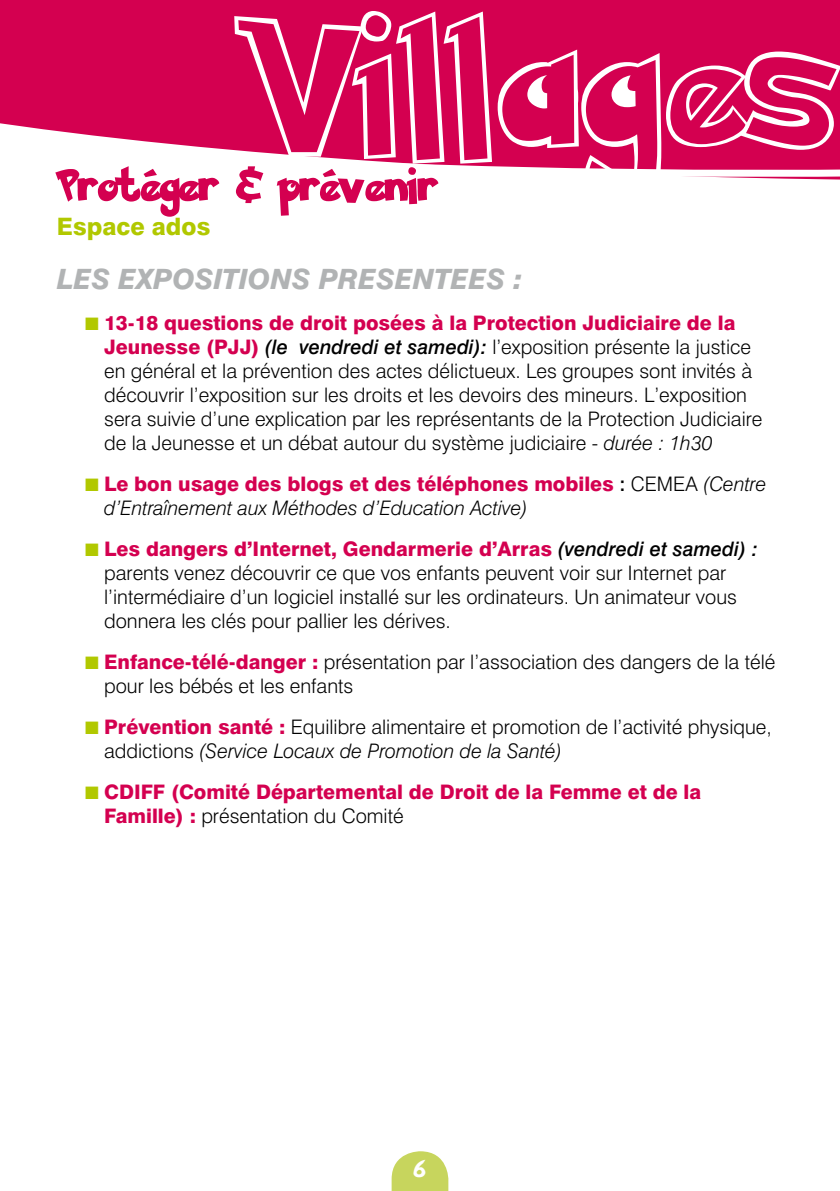
<style>
.page{position:relative;width:840px;height:1191px;background:#fff}
.page>*{position:absolute;margin:0;border:0;box-sizing:border-box;transform-origin:0 0}
.t1{font:144px "Pokemon Hollow Normal";letter-spacing:.08em;color:#fff}
.t2{font:italic 800 28px "Swiss 721 BT";color:#b1b3b4}
.t3{font:800 24px "Swiss 721 BT";color:#b1c800}
.t4{font:300 20px/24px "Swiss 721 BT";color:#000}
.t5{font:italic 300 20px/24px "Swiss 721 BT";color:#000}
.t6{font:800 20px/24px "Swiss 721 BT";color:#d40050}
.t7{font:18px "Pokemon Solid Normal";color:#fff}
.s1{color:#b1c800}
.s2{font-weight:800;color:#d40050}
.s3{font-weight:500;font-style:italic}
.s4{font-style:italic}
.s5{font-weight:800;font-style:normal;color:#d40050}
.s6{font-weight:500;font-style:normal}
.s7{font-style:normal}
.s8{font-weight:300;color:#000}
</style>
<div class="page">
<div style="left:0;top:0;width:839px;height:127px;background:#d40050"></div>
<div style="left:21px;top:100px;width:818px;height:27px;background:#d40050"></div>
<svg style="left:25px;top:114px;width:814px;height:70px"></svg>
<svg style="left:55px;top:166px;width:383px;height:51px"></svg>
<svg style="left:391px;top:1151px;width:57px;height:40px;background:#cfdb75"></svg>
<p class="t3" style="left:57px;top:211px;width:155px">Espace ados</p>
<h1 class="t1" style="left:245px;top:-30px;width:586px">Villages</h1>
<h2 class="t2" style="left:57px;top:262px;width:466px">LES EXPOSITIONS PRESENTEES :</h2>
<p class="t4" style="left:104px;top:311px;width:659px;text-indent:-19px"><span class="s1">■</span> <span class="s2">13-18 questions de droit posées à la Protection Judiciaire de la Jeunesse (PJJ)</span> <span class="s3">(le vendredi et samedi):</span> l’exposition présente la justice en général et la prévention des actes délictueux. Les groupes sont invités à découvrir l’exposition sur les droits et les devoirs des mineurs. L’exposition sera suivie d’une explication par les représentants de la Protection Judiciaire de la Jeunesse et un débat autour du système judiciaire - <span class="s4">durée : 1h30</span></p>
<p class="t5" style="left:104px;top:472px;width:663px;text-indent:-19px"><span class="s1">■</span> <span class="s5">Le bon usage des blogs et des téléphones mobiles</span> <span class="s6">:</span> <span class="s7">CEMEA</span> (Centre d’Entraînement aux Méthodes d’Education Active)</p>
<p class="t4" style="left:104px;top:537px;width:654px;text-indent:-19px"><span class="s1">■</span> <span class="s2">Les dangers d’Internet, Gendarmerie d’Arras</span> <span class="s3">(vendredi et samedi) : </span>parents venez découvrir ce que vos enfants peuvent voir sur Internet par l’intermédiaire d’un logiciel installé sur les ordinateurs. Un animateur vous donnera les clés pour pallier les dérives.</p>
<p class="t4" style="left:104px;top:650px;width:672px;text-indent:-19px"><span class="s1">■</span> <span class="s2">Enfance-télé-danger :</span> présentation par l’association des dangers de la télé pour les bébés et les enfants</p>
<p class="t4" style="left:104px;top:715px;width:668px;text-indent:-19px"><span class="s1">■</span> <span class="s2">Prévention santé :</span> Equilibre alimentaire et promotion de l’activité physique, addictions <span class="s4">(Service Locaux de Promotion de la Santé)</span></p>
<p class="t6" style="left:104px;top:780px;width:598px;text-indent:-19px"><span class="s1">■</span> CDIFF (Comité Départemental de Droit de la Femme et de la<br>Famille) : <span class="s8">présentation du Comité</span></p>
<p class="t7" style="left:414px;top:1155px;width:12px">6</p>
</div>
